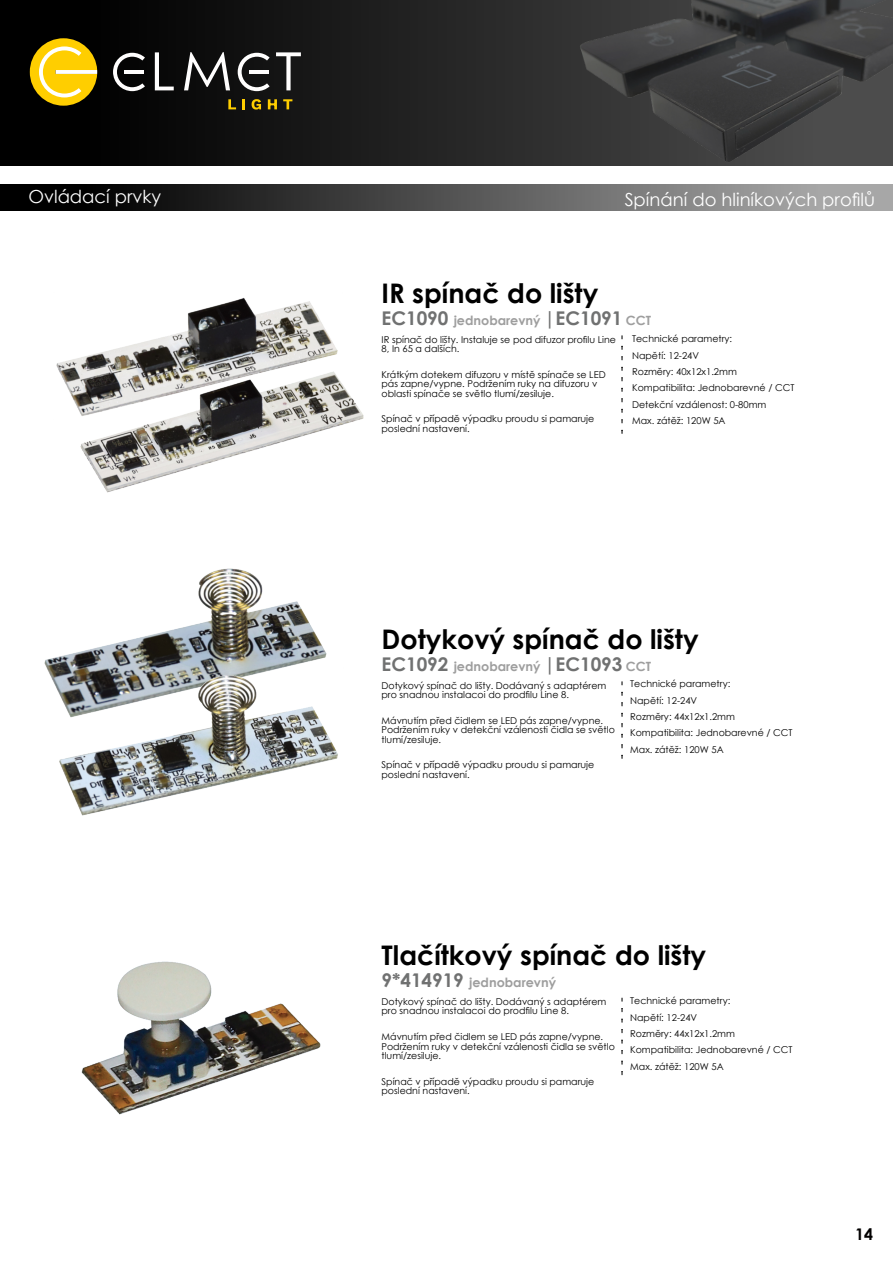
<style>
.page{position:relative;width:893px;height:1263px;background:#fff}
.page>*{position:absolute;margin:0;border:0;box-sizing:border-box;transform-origin:0 0}
.t1{font:700 27px "Century Gothic";color:#000}
.t2{font:18px "Century Gothic";color:#fff}
.t3{font:700 16.05px "Century Gothic";color:#020000}
.t4{font:700 12.75px "Century Gothic";color:#9e9e9e}
.t5{font:9.45px/16.4px "Century Gothic";color:#000}
.s1{font-size:18.9px;color:#707171}
</style>
<div class="page">
<div style="left:0;top:0;width:893px;height:166px;background:linear-gradient(to right,#000,#525252)"></div>
<div style="left:0;top:185px;width:893px;height:25px;background:linear-gradient(to right,#000,#b3b3b3)"></div>
<img style="left:580px;top:0;width:313px;height:163px">
<svg style="left:228px;top:99px;width:8px;height:10px"></svg>
<svg style="left:242px;top:99px;width:3px;height:10px"></svg>
<svg style="left:252px;top:99px;width:9px;height:11px"></svg>
<svg style="left:268px;top:99px;width:9px;height:10px"></svg>
<svg style="left:283px;top:99px;width:9px;height:10px"></svg>
<svg style="left:113px;top:53px;width:32px;height:38px"></svg>
<hr style="left:124px;top:70px;width:20px;height:4px;background:#fffefe">
<svg style="left:238px;top:53px;width:32px;height:38px"></svg>
<hr style="left:249px;top:70px;width:20px;height:4px;background:#fffefe">
<svg style="left:155px;top:52px;width:19px;height:38px"></svg>
<svg style="left:184px;top:52px;width:46px;height:38px"></svg>
<svg style="left:276px;top:52px;width:25px;height:38px"></svg>
<div style="left:30px;top:38px;width:67px;height:68px;background:#ffce00;border-radius:33px"></div>
<svg style="left:39px;top:46px;width:58px;height:51px"></svg>
<img style="left:56px;top:297px;width:282px;height:115px">
<svg style="left:621px;top:336px;width:1px;height:98px"></svg>
<svg style="left:621px;top:682px;width:1px;height:77px"></svg>
<svg style="left:621px;top:998px;width:1px;height:78px"></svg>
<img style="left:80px;top:371px;width:283px;height:121px">
<img style="left:44px;top:568px;width:282px;height:117px">
<img style="left:55px;top:668px;width:283px;height:147px">
<img style="left:82px;top:961px;width:239px;height:153px">
<h2 class="t2" style="left:28px;top:189px;width:134px">Ovládací prvky</h2>
<h2 class="t2" style="left:625px;top:192px;width:252px">Spínání do hliníkových profilů</h2>
<h1 class="t1" style="left:382px;top:283px;width:218px">IR spínač do lišty</h1>
<h3 class="t4" style="left:382px;top:315px;width:271px"><span class="s1">EC1090</span> jednobarevný <span class="s1">|EC1091</span> CCT</h3>
<p class="t5" style="left:382px;top:335px;width:236px;line-height:9.4px">IR spínač do lišty. Instaluje se pod difuzor profilu Line<br>8, In 65 a dalších.</p>
<p class="t5" style="left:382px;top:370px;width:226px;line-height:9.4px">Krátkým dotekem difuzoru v místě spínače se LED pás zapne/vypne. Podržením ruky na difuzoru v oblasti spínače se světlo tlumí/zesiluje.</p>
<p class="t5" style="left:382px;top:415px;width:214px;line-height:9.4px">Spínač v případě výpadku proudu si pamaruje poslední nastavení.</p>
<p class="t5" style="left:632px;top:332px;width:164px">Technické parametry:<br>Napětí: 12-24V<br>Rozměry: 40x12x1.2mm<br>Kompatibilita: Jednobarevné / CCT<br>Detekční vzdálenost: 0-80mm<br>Max. zátěž: 120W 5A</p>
<h1 class="t1" style="left:382px;top:629px;width:319px">Dotykový spínač do lišty</h1>
<h3 class="t4" style="left:382px;top:661px;width:271px"><span class="s1">EC1092</span> jednobarevný <span class="s1">|EC1093</span> CCT</h3>
<p class="t5" style="left:382px;top:681px;width:226px;line-height:9.4px">Dotykový spínač do lišty. Dodávaný s adaptérem pro snadnou instalacoi do prodfilu Line 8.</p>
<p class="t5" style="left:382px;top:716px;width:235px;line-height:9.4px">Mávnutím před čidlem se LED pás zapne/vypne.<br>Podržením ruky v detekční vzálenosti čidla se světlo tlumí/zesiluje.</p>
<p class="t5" style="left:382px;top:761px;width:214px;line-height:9.4px">Spínač v případě výpadku proudu si pamaruje poslední nastavení.</p>
<p class="t5" style="left:630px;top:676px;width:164px">Technické parametry:<br>Napětí: 12-24V<br>Rozměry: 44x12x1.2mm<br>Kompatibilita: Jednobarevné / CCT<br>Max. zátěž: 120W 5A</p>
<h1 class="t1" style="left:382px;top:945px;width:326px">Tlačítkový spínač do lišty</h1>
<h3 class="t4" style="left:382px;top:977px;width:176px"><span class="s1">9*414919</span> jednobarevný</h3>
<p class="t5" style="left:382px;top:998px;width:226px;line-height:9.4px">Dotykový spínač do lišty. Dodávaný s adaptérem pro snadnou instalacoi do prodfilu Line 8.</p>
<p class="t5" style="left:382px;top:1033px;width:235px;line-height:9.4px">Mávnutím před čidlem se LED pás zapne/vypne.<br>Podržením ruky v detekční vzálenosti čidla se světlo tlumí/zesiluje.</p>
<p class="t5" style="left:382px;top:1077px;width:214px;line-height:9.4px">Spínač v případě výpadku proudu si pamaruje poslední nastavení.</p>
<p class="t5" style="left:630px;top:993px;width:164px">Technické parametry:<br>Napětí: 12-24V<br>Rozměry: 44x12x1.2mm<br>Kompatibilita: Jednobarevné / CCT<br>Max. zátěž: 120W 5A</p>
<h3 class="t3" style="left:855px;top:1228px;width:19px">14</h3>
</div>
